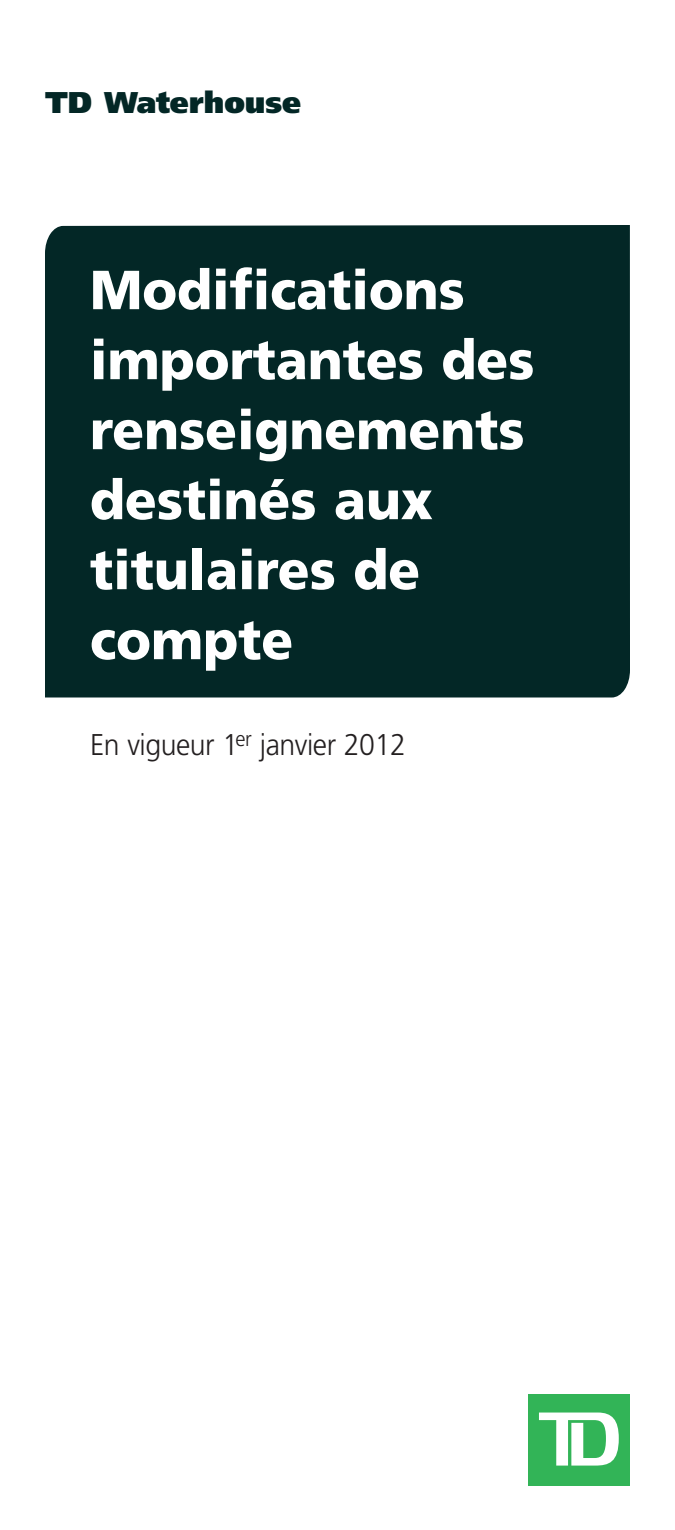
<style>
.page{position:relative;width:675px;height:1530px;background:#fff}
.page>*{position:absolute;margin:0;border:0;box-sizing:border-box;transform-origin:0 0}
.t1{font:900 55px/70px "Frutiger";color:#fff;scale:.95 1}
.t2{font:300 30px "Frutiger";letter-spacing:-.015em;color:#231f20;scale:.95 1}
.t3{font:900 30px "Frutiger";color:#032726}
</style>
<div class="page">
<div style="left:528px;top:1394px;width:102px;height:91px;background:#32b457"></div>
<svg style="left:539px;top:1413px;width:80px;height:53px"></svg>
<div style="left:45px;top:225px;width:585px;height:473px;background:#032726"></div>
<p class="t3" style="left:45px;top:90px;width:258px">TD Waterhouse</p>
<p class="t1" style="left:90px;top:259px;width:469px">Modifications importantes des renseignements destinés aux titulaires de compte</p>
<p class="t2" style="left:90px;top:733px;width:334px">En vigueur 1<sup>er</sup> janvier 2012</p>
</div>
